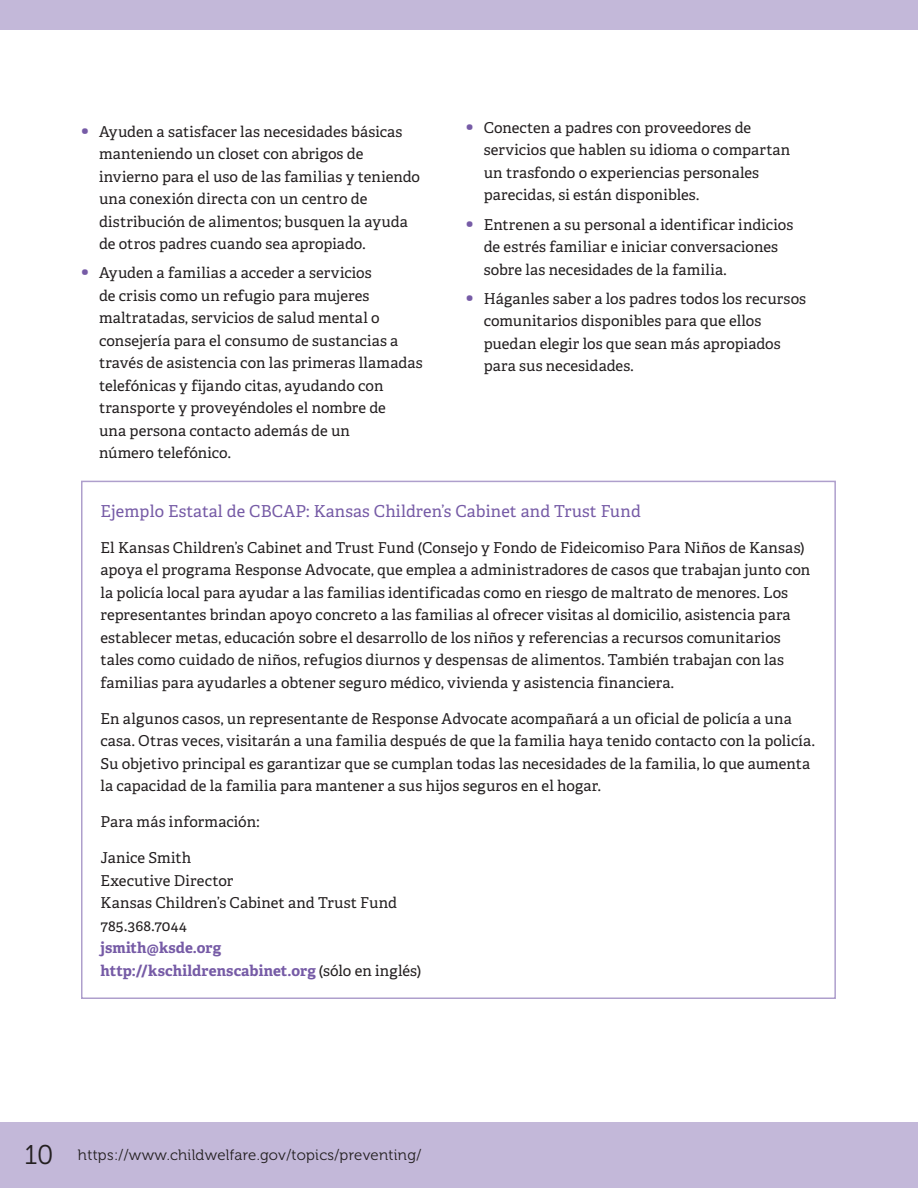
<style>
.page{position:relative;width:918px;height:1188px;background:#fff}
.page>*{position:absolute;margin:0;border:0;box-sizing:border-box;transform-origin:0 0}
.t1{font:16.5px "Adelle";letter-spacing:.01em;color:#765ba6}
.t2{font:15px/22.5px "Adelle";letter-spacing:.005em;color:#231f20}
.t3{font:15px "Museo 300";letter-spacing:.02em;color:#231f20}
.s1{font-size:21px;color:#765ba6}
.s2{font-weight:700;color:#765ba6}
.s3{font-size:27px}
</style>
<div class="page">
<div style="left:0;top:1123px;width:918px;height:65px;background:#c3b8d9"></div>
<div style="left:0;top:0;width:918px;height:29px;background:#c3b8d9"></div>
<p class="t2" style="left:99px;top:120px;width:323px;text-indent:-18px"><span class="s1">•</span> Ayuden a satisfacer las necesidades básicas manteniendo un closet con abrigos de invierno para el uso de las familias y teniendo una conexión directa con un centro de distribución de alimentos; busquen la ayuda de otros padres cuando sea apropiado.</p>
<p class="t2" style="left:99px;top:262px;width:325px;text-indent:-18px"><span class="s1">•</span> Ayuden a familias a acceder a servicios<br>de crisis como un refugio para mujeres maltratadas, servicios de salud mental o consejería para el consumo de sustancias a través de asistencia con las primeras llamadas telefónicas y fijando citas, ayudando con transporte y proveyéndoles el nombre de<br>una persona contacto además de un<br>número telefónico.</p>
<p class="t2" style="left:484px;top:116px;width:308px;text-indent:-18px"><span class="s1">•</span> Conecten a padres con proveedores de servicios que hablen su idioma o compartan un trasfondo o experiencias personales parecidas, si están disponibles.</p>
<p class="t2" style="left:484px;top:213px;width:311px;text-indent:-18px"><span class="s1">•</span> Entrenen a su personal a identificar indicios de estrés familiar e iniciar conversaciones sobre las necesidades de la familia.</p>
<p class="t2" style="left:484px;top:287px;width:324px;text-indent:-18px"><span class="s1">•</span> Háganles saber a los padres todos los recursos comunitarios disponibles para que ellos puedan elegir los que sean más apropiados para sus necesidades.</p>
<h4 class="t1" style="left:100px;top:501px;width:542px">Ejemplo Estatal de CBCAP: Kansas Children’s Cabinet and Trust Fund</h4>
<p class="t2" style="left:100px;top:536px;width:711px">El Kansas Children’s Cabinet and Trust Fund (Consejo y Fondo de Fideicomiso Para Niños de Kansas) apoya el programa Response Advocate, que emplea a administradores de casos que trabajan junto con la policía local para ayudar a las familias identificadas como en riesgo de maltrato de menores. Los representantes brindan apoyo concreto a las familias al ofrecer visitas al domicilio, asistencia para establecer metas, educación sobre el desarrollo de los niños y referencias a recursos comunitarios tales como cuidado de niños, refugios diurnos y despensas de alimentos. También trabajan con las familias para ayudarles a obtener seguro médico, vivienda y asistencia financiera.</p>
<p class="t2" style="left:100px;top:707px;width:716px">En algunos casos, un representante de Response Advocate acompañará a un oficial de policía a una casa. Otras veces, visitarán a una familia después de que la familia haya tenido contacto con la policía.<br>Su objetivo principal es garantizar que se cumplan todas las necesidades de la familia, lo que aumenta la capacidad de la familia para mantener a sus hijos seguros en el hogar.</p>
<p class="t2" style="left:100px;top:811px;width:161px">Para más información:</p>
<p class="t2" style="left:100px;top:847px;width:322px">Janice Smith<br>Executive Director<br>Kansas Children’s Cabinet and Trust Fund<br>785.368.7044<br><span class="s2">jsmith@ksde.org http://kschildrenscabinet.org</span> (sólo en inglés)</p>
<p class="t3" style="left:25px;top:1146px;width:398px"><span class="s3">10</span> https://www.childwelfare.gov/topics/preventing/</p>
</div>
